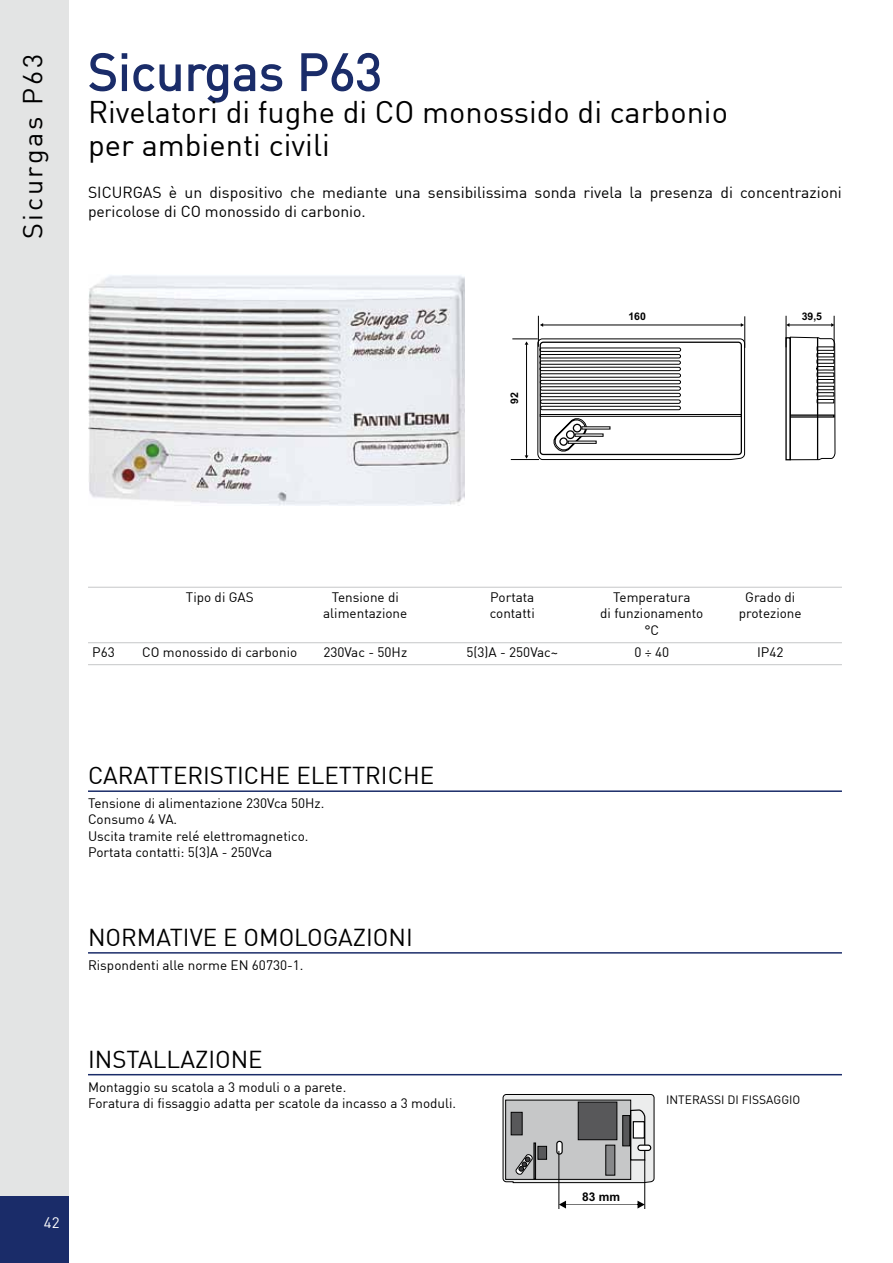
<style>
.page{position:relative;width:893px;height:1263px;background:#fff}
.page>*{position:absolute;margin:0;border:0;box-sizing:border-box;transform-origin:0 0}
.t1{font:51px "DIN";color:#1a2c69}
.t2{font:30.75px/33px "DIN";color:#000}
.t3{font:27px "DIN";letter-spacing:.1em;color:#000}
.t4{font:24px "DIN";color:#000}
.t5{font:15.75px/18.9px "DIN";color:#000}
.t6{font:15px "DIN";color:#fff}
.t7{font:13.5px/16.2px "DIN";color:#000}
.t8{font:12px "DIN";color:#000}
.t9{font:700 12px "Arial";color:#000}
.t10{font:700 10.5px "Arial";color:#000}
</style>
<div class="page">
<div style="left:0;top:0;width:68px;height:1263px;background:#e3e4e4"></div>
<div style="left:0;top:1196px;width:68px;height:67px;background:#1a2c69"></div>
<svg style="left:89px;top:53px;width:38px;height:39px"></svg>
<div style="left:122px;top:64px;width:5px;height:27px;border:2px solid #1a2c69"></div>
<svg style="left:133px;top:64px;width:48px;height:28px"></svg>
<svg style="left:188px;top:64px;width:95px;height:39px"></svg>
<svg style="left:301px;top:52px;width:79px;height:40px"></svg>
<hr style="left:88px;top:790px;width:754px;height:2px;background:#1a2c69">
<img style="left:88px;top:275px;width:377px;height:231px">
<hr style="left:88px;top:952px;width:754px;height:1px;background:#1a2c69">
<hr style="left:88px;top:1074px;width:754px;height:1px;background:#1a2c69">
<hr style="left:88px;top:664px;width:754px;height:1px;background:#c6c7c8">
<hr style="left:88px;top:642px;width:754px;height:1px;background:#c6c7c8">
<hr style="left:88px;top:587px;width:754px;height:1px;background:#c6c7c8">
<hr style="left:538px;top:316px;width:1px;height:31px;background:#000">
<hr style="left:744px;top:316px;width:1px;height:32px;background:#000">
<hr style="left:786px;top:316px;width:1px;height:31px;background:#000">
<hr style="left:834px;top:316px;width:1px;height:31px;background:#000">
<hr style="left:543px;top:325px;width:198px;height:1px;background:#000">
<hr style="left:789px;top:325px;width:43px;height:1px;background:#000">
<svg style="left:831px;top:323px;width:3px;height:4px"></svg>
<svg style="left:511px;top:336px;width:324px;height:124px"></svg>
<hr style="left:644px;top:1160px;width:1px;height:49px;background:#000">
<svg style="left:560px;top:1201px;width:85px;height:7px"></svg>
<svg style="left:503px;top:1094px;width:152px;height:89px;background:#a5a6a6"></svg>
<div style="left:638px;top:1145px;width:13px;height:5px;background:#fff;border-radius:3px"></div>
<div style="left:637px;top:1144px;width:14px;height:7px;border:1px solid #000;border-radius:3px"></div>
<hr style="left:559px;top:1151px;width:1px;height:58px;background:#000">
<h3 class="t3" style="left:16px;top:239px;width:187px;rotate:-90deg">Sicurgas P63</h3>
<h1 class="t1" style="left:88px;top:40px;width:296px">Sicurgas P63</h1>
<h2 class="t2" style="left:88px;top:95px;width:641px">Rivelatori di fughe di CO monossido di carbonio per ambienti civili</h2>
<p class="t5" style="left:88px;top:183px;width:755px">SICURGAS è un dispositivo che mediante una sensibilissima sonda rivela la presenza di concentrazioni pericolose di CO monossido di carbonio.</p>
<p class="t10" style="left:508px;top:404px;width:13px;rotate:-90deg">92</p>
<p class="t10" style="left:628px;top:310px;width:19px">160</p>
<p class="t10" style="left:802px;top:310px;width:22px">39,5</p>
<p class="t7" style="left:186px;top:588px;width:69px">Tipo di GAS</p>
<p class="t7" style="left:332px;top:588px;width:69px">Tensione di</p>
<p class="t7" style="left:490px;top:588px;width:46px">Portata</p>
<p class="t7" style="left:613px;top:588px;width:79px">Temperatura</p>
<p class="t7" style="left:745px;top:588px;width:52px">Grado di</p>
<p class="t7" style="left:323px;top:605px;width:86px">alimentazione</p>
<p class="t7" style="left:490px;top:605px;width:47px">contatti</p>
<p class="t7" style="left:600px;top:605px;width:105px">di funzionamento</p>
<p class="t7" style="left:739px;top:605px;width:64px">protezione</p>
<p class="t7" style="left:644px;top:621px;width:16px">°C</p>
<p class="t7" style="left:92px;top:644px;width:24px">P63</p>
<p class="t7" style="left:142px;top:644px;width:157px">CO monossido di carbonio</p>
<p class="t7" style="left:323px;top:644px;width:85px">230Vac - 50Hz</p>
<p class="t7" style="left:466px;top:644px;width:93px">5(3)A - 250Vac~</p>
<p class="t7" style="left:634px;top:644px;width:36px">0 ÷ 40</p>
<p class="t7" style="left:757px;top:644px;width:28px">IP42</p>
<h3 class="t4" style="left:88px;top:761px;width:348px">CARATTERISTICHE ELETTRICHE</h3>
<p class="t7" style="left:88px;top:795px;width:238px">Tensione di alimentazione 230Vca 50Hz.<br>Consumo 4 VA.<br>Uscita tramite relé elettromagnetico.<br>Portata contatti: 5(3)A - 250Vca</p>
<h3 class="t4" style="left:88px;top:922px;width:326px">NORMATIVE E OMOLOGAZIONI</h3>
<p class="t7" style="left:88px;top:956px;width:217px">Rispondenti alle norme EN 60730-1.</p>
<h3 class="t4" style="left:88px;top:1044px;width:176px">INSTALLAZIONE</h3>
<p class="t7" style="left:88px;top:1078px;width:370px">Montaggio su scatola a 3 moduli o a parete.<br>Foratura di fissaggio adatta per scatole da incasso a 3 moduli.</p>
<p class="t6" style="left:44px;top:1213px;width:17px">42</p>
<p class="t9" style="left:582px;top:1189px;width:40px">83 mm</p>
<p class="t8" style="left:666px;top:1092px;width:136px">INTERASSI DI FISSAGGIO</p>
</div>
